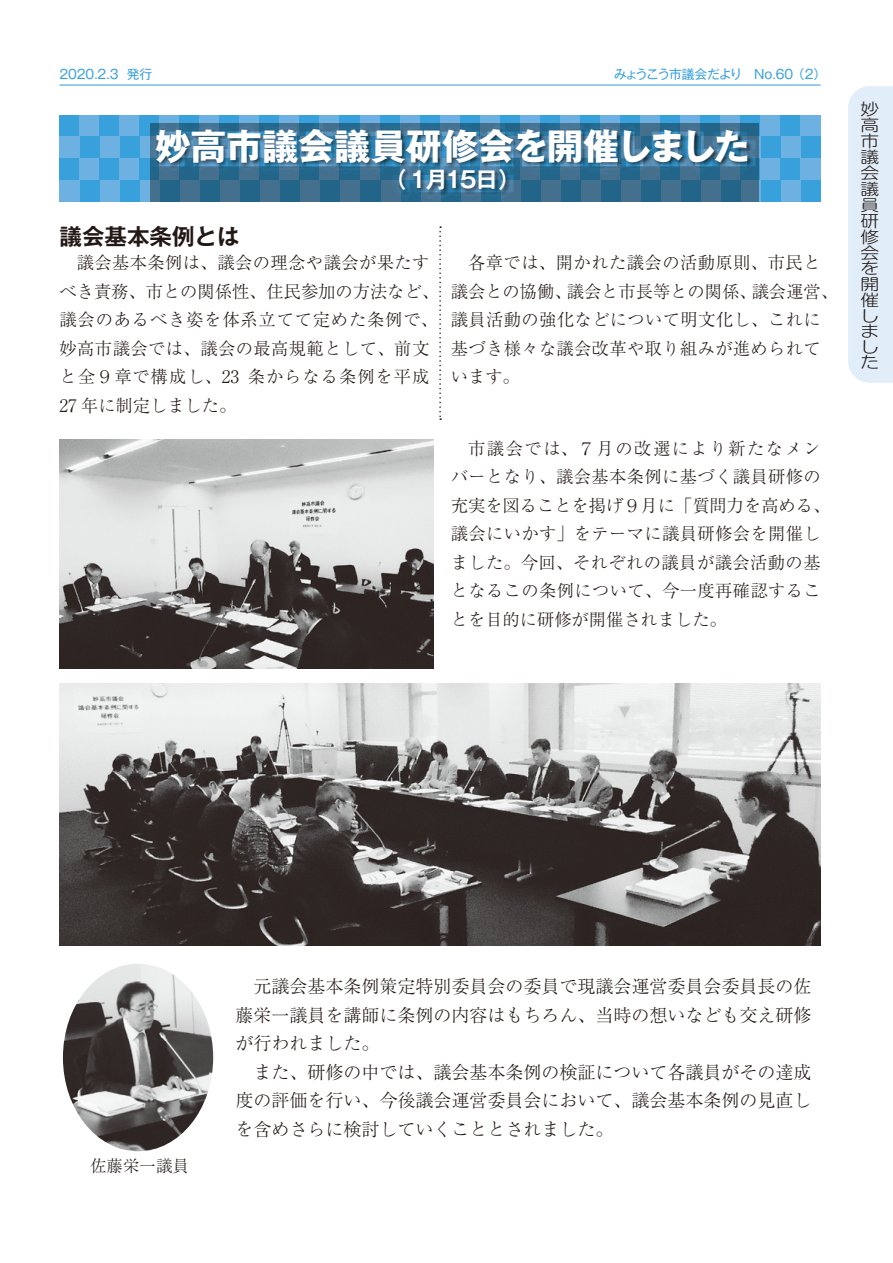
<style>
.page{position:relative;width:893px;height:1263px;background:#fff}
.page>*{position:absolute;margin:0;border:0;box-sizing:border-box;transform-origin:0 0}
.t1{font:700 36px "Gothic MB101 Pro";letter-spacing:-.015em;color:#fff}
.t2{font:700 22.5px "Gothic MB101 Pro De";color:#221815}
.t3{font:700 22.5px "Gothic MB101 Pro De";letter-spacing:-.12em;color:#fff}
.t4{font:300 18px/28.5px "Ryumin Pro";color:#221815}
.t5{font:300 17.25px/28.5px "Ryumin Pro";letter-spacing:.025em;color:#221815}
.t6{font:300 16.5px "Ryumin Pro";color:#221815}
.t7{font:300 15.9px/15.8px "Shin M Go Pro";color:#221815;text-align:justify;scale:1.18 1}
.t8{font:12.75px "Gothic MB101 Pro";letter-spacing:-.085em;color:#38a1db}
.t9{font:12.75px "Gothic MB101 Pro";letter-spacing:-.01em;color:#38a1db}
</style>
<div class="page">
<div style="left:60px;top:115px;width:20px;height:22px;background:#38a1db"></div>
<div style="left:80px;top:115px;width:20px;height:22px;background:#6cb1e2"></div>
<div style="left:100px;top:115px;width:20px;height:22px;background:#38a1db"></div>
<div style="left:120px;top:115px;width:20px;height:22px;background:#6cb1e2"></div>
<div style="left:140px;top:115px;width:20px;height:22px;background:#38a1db"></div>
<div style="left:160px;top:115px;width:20px;height:22px;background:#6cb1e2"></div>
<div style="left:180px;top:115px;width:20px;height:22px;background:#38a1db"></div>
<div style="left:200px;top:115px;width:20px;height:22px;background:#6cb1e2"></div>
<div style="left:220px;top:115px;width:20px;height:22px;background:#38a1db"></div>
<div style="left:240px;top:115px;width:20px;height:22px;background:#6cb1e2"></div>
<div style="left:260px;top:115px;width:20px;height:22px;background:#38a1db"></div>
<div style="left:280px;top:115px;width:20px;height:22px;background:#6cb1e2"></div>
<div style="left:300px;top:115px;width:20px;height:22px;background:#38a1db"></div>
<div style="left:320px;top:115px;width:20px;height:22px;background:#6cb1e2"></div>
<div style="left:340px;top:115px;width:20px;height:22px;background:#38a1db"></div>
<div style="left:360px;top:115px;width:20px;height:22px;background:#6cb1e2"></div>
<div style="left:380px;top:115px;width:20px;height:22px;background:#38a1db"></div>
<div style="left:400px;top:115px;width:20px;height:22px;background:#6cb1e2"></div>
<div style="left:420px;top:115px;width:20px;height:22px;background:#38a1db"></div>
<div style="left:440px;top:115px;width:20px;height:22px;background:#6cb1e2"></div>
<div style="left:460px;top:115px;width:20px;height:22px;background:#38a1db"></div>
<div style="left:480px;top:115px;width:20px;height:22px;background:#6cb1e2"></div>
<div style="left:500px;top:115px;width:20px;height:22px;background:#38a1db"></div>
<div style="left:520px;top:115px;width:20px;height:22px;background:#6cb1e2"></div>
<div style="left:540px;top:115px;width:20px;height:22px;background:#38a1db"></div>
<div style="left:560px;top:115px;width:20px;height:22px;background:#6cb1e2"></div>
<div style="left:580px;top:115px;width:20px;height:22px;background:#38a1db"></div>
<div style="left:600px;top:115px;width:20px;height:22px;background:#6cb1e2"></div>
<div style="left:620px;top:115px;width:20px;height:22px;background:#38a1db"></div>
<div style="left:640px;top:115px;width:20px;height:22px;background:#6cb1e2"></div>
<div style="left:660px;top:115px;width:20px;height:22px;background:#38a1db"></div>
<div style="left:680px;top:115px;width:20px;height:22px;background:#6cb1e2"></div>
<div style="left:700px;top:115px;width:20px;height:22px;background:#38a1db"></div>
<div style="left:720px;top:115px;width:21px;height:22px;background:#6cb1e2"></div>
<div style="left:741px;top:115px;width:20px;height:22px;background:#38a1db"></div>
<div style="left:761px;top:115px;width:20px;height:22px;background:#6cb1e2"></div>
<div style="left:781px;top:115px;width:20px;height:22px;background:#38a1db"></div>
<div style="left:801px;top:115px;width:20px;height:22px;background:#6cb1e2"></div>
<div style="left:801px;top:137px;width:20px;height:21px;background:#38a1db"></div>
<div style="left:781px;top:137px;width:20px;height:21px;background:#6cb1e2"></div>
<div style="left:761px;top:137px;width:20px;height:21px;background:#38a1db"></div>
<div style="left:741px;top:137px;width:20px;height:21px;background:#6cb1e2"></div>
<div style="left:140px;top:137px;width:20px;height:21px;background:#6cb1e2"></div>
<div style="left:120px;top:137px;width:20px;height:21px;background:#38a1db"></div>
<div style="left:100px;top:137px;width:20px;height:21px;background:#6cb1e2"></div>
<div style="left:80px;top:137px;width:20px;height:21px;background:#38a1db"></div>
<div style="left:60px;top:137px;width:20px;height:21px;background:#6cb1e2"></div>
<div style="left:60px;top:158px;width:20px;height:22px;background:#38a1db"></div>
<div style="left:80px;top:158px;width:20px;height:22px;background:#6cb1e2"></div>
<div style="left:100px;top:158px;width:20px;height:22px;background:#38a1db"></div>
<div style="left:120px;top:158px;width:20px;height:22px;background:#6cb1e2"></div>
<div style="left:140px;top:158px;width:20px;height:22px;background:#38a1db"></div>
<div style="left:741px;top:158px;width:20px;height:22px;background:#38a1db"></div>
<div style="left:761px;top:158px;width:20px;height:22px;background:#6cb1e2"></div>
<div style="left:781px;top:158px;width:20px;height:22px;background:#38a1db"></div>
<div style="left:801px;top:158px;width:20px;height:22px;background:#6cb1e2"></div>
<div style="left:801px;top:180px;width:20px;height:22px;background:#38a1db"></div>
<div style="left:781px;top:180px;width:20px;height:22px;background:#6cb1e2"></div>
<div style="left:761px;top:180px;width:20px;height:22px;background:#38a1db"></div>
<div style="left:741px;top:180px;width:20px;height:22px;background:#6cb1e2"></div>
<div style="left:140px;top:180px;width:20px;height:22px;background:#6cb1e2"></div>
<div style="left:120px;top:180px;width:20px;height:22px;background:#38a1db"></div>
<div style="left:100px;top:180px;width:20px;height:22px;background:#6cb1e2"></div>
<div style="left:80px;top:180px;width:20px;height:22px;background:#38a1db"></div>
<div style="left:60px;top:180px;width:20px;height:22px;background:#6cb1e2"></div>
<hr style="left:60px;top:85px;width:761px;height:1px;background:#38a1db">
<div style="left:848px;top:86px;width:45px;height:297px;background:#e1edf9"></div>
<img style="left:151px;top:123px;width:608px;height:79px">
<img style="left:63px;top:964px;width:150px;height:187px">
<img style="left:60px;top:440px;width:374px;height:229px">
<img style="left:60px;top:684px;width:761px;height:262px">
<svg style="left:439px;top:226px;width:2px;height:194px"></svg>
<p class="t9" style="left:59px;top:64px;width:94px">2020.2.3 発行</p>
<p class="t8" style="left:614px;top:64px;width:214px">みょうこう市議会だより　No.60 （２）</p>
<h1 class="t1" style="left:155px;top:116px;width:596px">妙高市議会議員研修会を開催しました</h1>
<h2 class="t3" style="left:384px;top:161px;width:138px">（１月15日）</h2>
<h2 class="t2" style="left:60px;top:218px;width:181px">議会基本条例とは</h2>
<p class="t5" style="left:60px;top:247px;width:381px">　議会基本条例は、議会の理念や議会が果たすべき責務、市との関係性、住民参加の方法など、議会のあるべき姿を体系立てて定めた条例で、妙高市議会では、議会の最高規範として、前文と全９章で構成し、23 条からなる条例を平成<br>27 年に制定しました。</p>
<p class="t5" style="left:451px;top:247px;width:389px">　各章では、開かれた議会の活動原則、市民と議会との協働、議会と市長等との関係、議会運営、議員活動の強化などについて明文化し、これに基づき様々な議会改革や取り組みが進められています。</p>
<p class="t5" style="left:451px;top:433px;width:381px">　市議会では、７月の改選により新たなメンバーとなり、議会基本条例に基づく議員研修の充実を図ることを掲げ９月に「質問力を高める、議会にいかす」をテーマに議員研修会を開催しました。今回、それぞれの議員が議会活動の基となるこの条例について、今一度再確認することを目的に研修が開催されました。</p>
<p class="t7" style="left:861px;top:99px;width:17px">妙高市議会議員研修会を開催しました</p>
<p class="t6" style="left:90px;top:1152px;width:100px">佐藤栄一議員</p>
<p class="t4" style="left:236px;top:971px;width:578px">　元議会基本条例策定特別委員会の委員で現議会運営委員会委員長の佐藤栄一議員を講師に条例の内容はもちろん、当時の想いなども交え研修が行われました。<br>　また、研修の中では、議会基本条例の検証について各議員がその達成度の評価を行い、今後議会運営委員会において、議会基本条例の見直しを含めさらに検討していくこととされました。</p>
</div>
